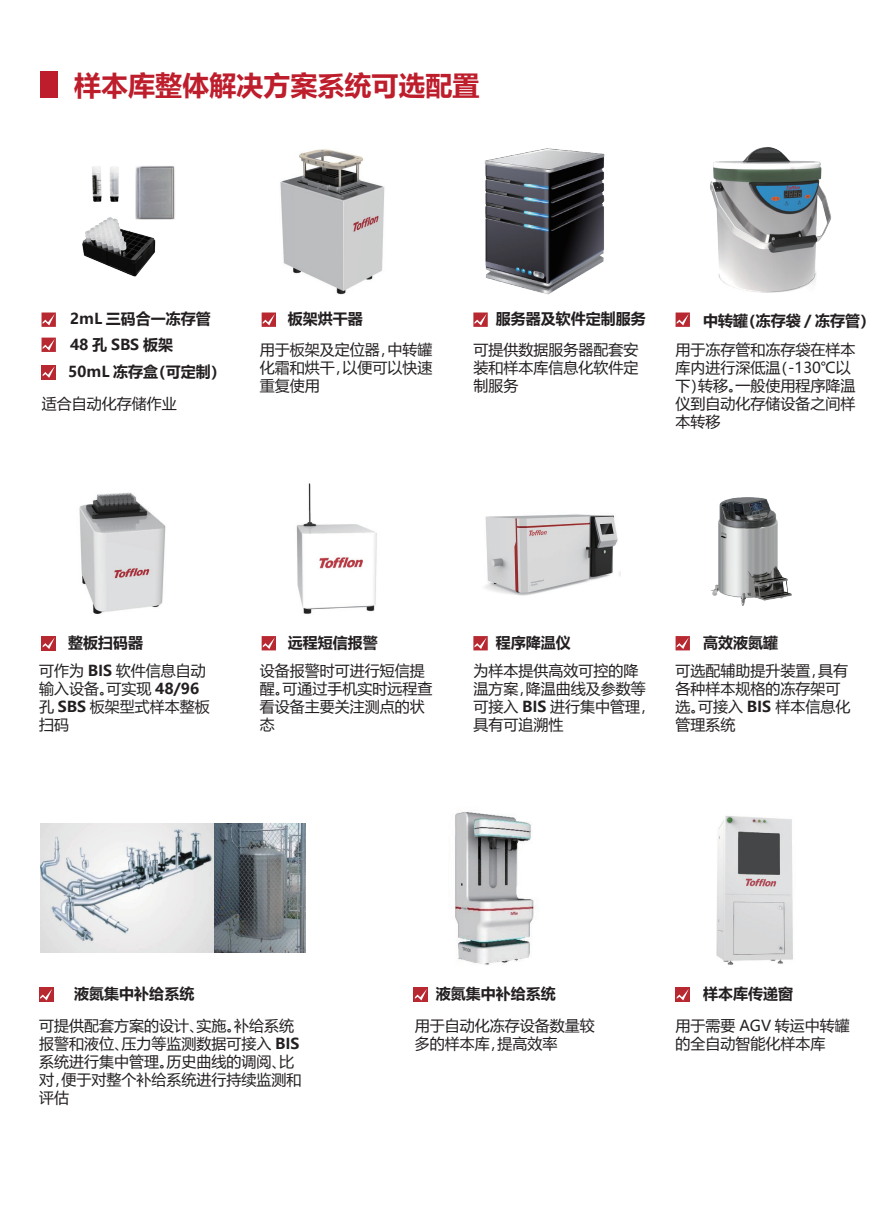
<style>
.page{position:relative;width:893px;height:1212px;background:#fff}
.page>*{position:absolute;margin:0;border:0;box-sizing:border-box;transform-origin:0 0}
.t1{font:700 27px "Microsoft Ya Hei";color:#be1d2c}
.t2{font:15px/18px "Microsoft Ya Hei";color:#231f20}
.t3{font:700 15px/27.3px "Microsoft Ya Hei";color:#231f20}
.s1{font-weight:700}
</style>
<div class="page">
<div style="left:40px;top:72px;width:17px;height:26px;background:#be1d2c"></div>
<img style="left:79px;top:492px;width:87px;height:122px">
<img style="left:296px;top:483px;width:81px;height:131px">
<img style="left:484px;top:514px;width:136px;height:82px">
<img style="left:40px;top:823px;width:266px;height:130px">
<img style="left:710px;top:497px;width:82px;height:109px">
<img style="left:280px;top:149px;width:105px;height:145px">
<img style="left:484px;top:148px;width:121px;height:147px">
<img style="left:135px;top:166px;width:40px;height:54px">
<img style="left:82px;top:216px;width:75px;height:61px">
<img style="left:92px;top:166px;width:27px;height:36px">
<div style="left:42px;top:312px;width:14px;height:15px;background:#b72831"></div>
<svg style="left:43px;top:314px;width:12px;height:11px"></svg>
<div style="left:262px;top:312px;width:14px;height:15px;background:#b72831"></div>
<svg style="left:263px;top:314px;width:12px;height:11px"></svg>
<div style="left:473px;top:312px;width:15px;height:15px;background:#b72831"></div>
<svg style="left:474px;top:314px;width:13px;height:11px"></svg>
<div style="left:676px;top:312px;width:14px;height:15px;background:#b72831"></div>
<svg style="left:677px;top:314px;width:12px;height:11px"></svg>
<svg style="left:42px;top:338px;width:14px;height:14px"></svg>
<svg style="left:43px;top:339px;width:12px;height:12px"></svg>
<div style="left:42px;top:365px;width:14px;height:14px;background:#b72831"></div>
<svg style="left:43px;top:366px;width:12px;height:12px"></svg>
<div style="left:42px;top:636px;width:14px;height:14px;background:#b72831"></div>
<svg style="left:43px;top:638px;width:12px;height:11px"></svg>
<div style="left:39px;top:987px;width:14px;height:15px;background:#b72831"></div>
<svg style="left:40px;top:989px;width:12px;height:11px"></svg>
<div style="left:414px;top:987px;width:14px;height:15px;background:#b72831"></div>
<svg style="left:415px;top:989px;width:12px;height:11px"></svg>
<div style="left:676px;top:987px;width:14px;height:15px;background:#b72831"></div>
<svg style="left:677px;top:989px;width:12px;height:11px"></svg>
<svg style="left:262px;top:636px;width:14px;height:14px"></svg>
<svg style="left:263px;top:637px;width:12px;height:12px"></svg>
<svg style="left:473px;top:636px;width:15px;height:14px"></svg>
<svg style="left:474px;top:637px;width:13px;height:12px"></svg>
<svg style="left:676px;top:636px;width:14px;height:14px"></svg>
<svg style="left:677px;top:637px;width:12px;height:12px"></svg>
<img style="left:455px;top:812px;width:80px;height:153px">
<img style="left:716px;top:816px;width:77px;height:149px">
<img style="left:710px;top:147px;width:122px;height:146px">
<h1 class="t1" style="left:74px;top:67px;width:406px">样本库整体解决方案系统可选配置</h1>
<p class="t3" style="left:70px;top:305px;width:142px">2mL 三码合一冻存管</p>
<p class="t3" style="left:288px;top:305px;width:76px">板架烘干器</p>
<p class="t3" style="left:496px;top:305px;width:151px">服务器及软件定制服务</p>
<p class="t3" style="left:703px;top:306px;width:174px">中转罐（冻存袋 / 冻存管）</p>
<p class="t3" style="left:68px;top:331px;width:159px">48 孔 SBS 板架<br>50mL 冻存盒（可定制）</p>
<p class="t2" style="left:260px;top:340px;width:174px;text-align:justify">用于板架及定位器，中转罐化霜和烘干，以便可以快速重复使用</p>
<p class="t2" style="left:473px;top:340px;width:166px;text-align:justify">可提供数据服务器配套安装和样本库信息化软件定制服务</p>
<p class="t2" style="left:676px;top:340px;width:181px">用于冻存管和冻存袋在样本库内进行深低温（-130℃以下）转移。一般使用程序降温仪到自动化存储设备之间样本转移</p>
<p class="t2" style="left:42px;top:394px;width:136px">适合自动化存储作业</p>
<p class="t3" style="left:68px;top:628px;width:76px">整板扫码器</p>
<p class="t2" style="left:39px;top:661px;width:172px">可作为 <span class="s1">BIS</span> 软件信息自动输入设备。可实现 <span class="s1">48/96</span>孔 <span class="s1">SBS</span> 板架型式样本整板扫码</p>
<p class="t3" style="left:288px;top:628px;width:91px">远程短信报警</p>
<p class="t3" style="left:496px;top:628px;width:76px">程序降温仪</p>
<p class="t3" style="left:703px;top:628px;width:76px">高效液氮罐</p>
<p class="t2" style="left:260px;top:661px;width:174px">设备报警时可进行短信提醒。可通过手机实时远程查看设备主要关注测点的状态</p>
<p class="t2" style="left:473px;top:661px;width:183px">为样本提供高效可控的降温方案，降温曲线及参数等可接入 <span class="s1">BIS</span> 进行集中管理，具有可追溯性</p>
<p class="t2" style="left:676px;top:661px;width:177px">可选配辅助提升装置，具有各种样本规格的冻存架可选。可接入 <span class="s1">BIS</span> 样本信息化管理系统</p>
<p class="t3" style="left:74px;top:979px;width:121px">液氮集中补给系统</p>
<p class="t3" style="left:436px;top:979px;width:121px">液氮集中补给系统</p>
<p class="t3" style="left:703px;top:979px;width:92px">样本库传递窗</p>
<p class="t2" style="left:39px;top:1016px;width:264px">可提供配套方案的设计、实施。补给系统报警和液位、压力等监测数据可接入 <span class="s1">BIS</span>系统进行集中管理。历史曲线的调阅、比对，便于对整个补给系统进行持续监测和评估</p>
<p class="t2" style="left:415px;top:1016px;width:181px">用于自动化冻存设备数量较多的样本库，提高效率</p>
<p class="t2" style="left:676px;top:1016px;width:176px">用于需要 AGV 转运中转罐的全自动智能化样本库</p>
</div>
